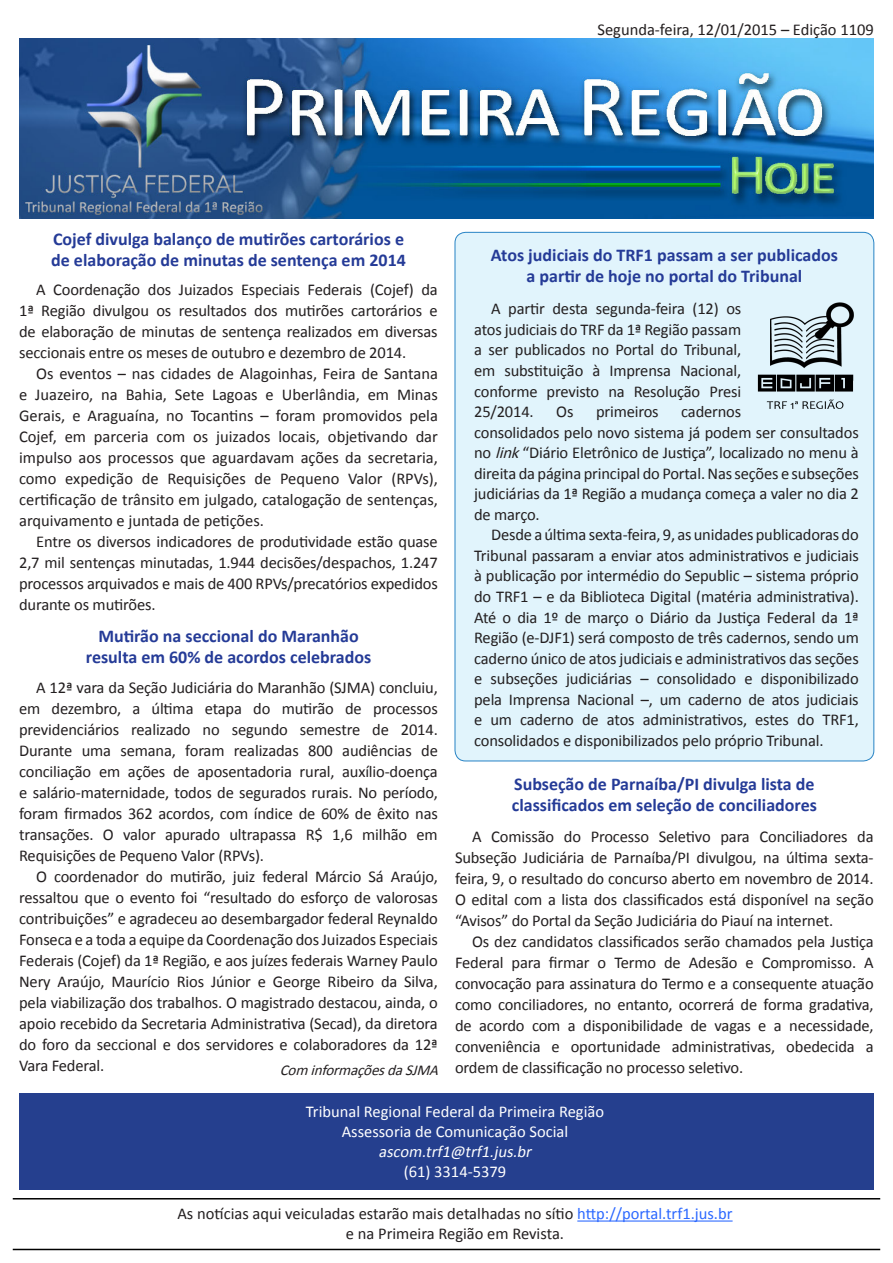
<style>
.page{position:relative;width:893px;height:1263px;background:#fff}
.page>*{position:absolute;margin:0;border:0;box-sizing:border-box;transform-origin:0 0}
.Texto{font:700 18px "Calibri";color:#253b97}
.Texto-2{font:16.5px/21px "Calibri";letter-spacing:-.01em;color:#231f20;text-align:justify}
.Texto-3{font:16.5px "Calibri";color:#fff}
.Texto-4{font:italic 16.5px "Calibri";color:#fff}
.Texto-5{font:italic 15px "Calibri";color:#231f20}
.s1{font-style:italic}
.s2{color:#2b68ff}
</style>
<div class="page">
<div style="left:19px;top:1093px;width:855px;height:97px;background:#253f8e"></div>
<img style="left:19px;top:39px;width:855px;height:179px">
<hr style="left:577px;top:1220px;width:156px;height:1px;background:#2b68ff">
<hr style="left:13px;top:1198px;width:867px;height:1px;background:#000">
<hr style="left:13px;top:1249px;width:867px;height:1px;background:#000">
<div style="left:455px;top:232px;width:419px;height:529px;background:#e1f4fc;border-radius:11px"></div>
<img style="left:757px;top:302px;width:97px;height:107px">
<p class="Texto-2" style="left:597px;top:18px;width:278px">Segunda-feira, 12/01/2015 – Edição 1109</p>
<p class="Texto" style="left:53px;top:227px;width:352px">Cojef divulga balanço de mutirões cartorários e</p>
<p class="Texto" style="left:51px;top:248px;width:356px">de elaboração de minutas de sentença em 2014</p>
<p class="Texto-2" style="left:19px;top:279px;width:420px;text-indent:17px">A Coordenação dos Juizados Especiais Federais (Cojef) da 1ª Região divulgou os resultados dos mutirões cartorários e de elaboração de minutas de sentença realizados em diversas seccionais entre os meses de outubro e dezembro de 2014.</p>
<p class="Texto-2" style="left:19px;top:363px;width:420px;text-indent:17px">Os eventos – nas cidades de Alagoinhas, Feira de Santana e Juazeiro, na Bahia, Sete Lagoas e Uberlândia, em Minas Gerais, e Araguaína, no Tocantins – foram promovidos pela Cojef, em parceria com os juizados locais, objetivando dar impulso aos processos que aguardavam ações da secretaria, como expedição de Requisições de Pequeno Valor (RPVs), certificação de trânsito em julgado, catalogação de sentenças, arquivamento e juntada de petições.</p>
<p class="Texto-2" style="left:19px;top:531px;width:420px;text-indent:17px">Entre os diversos indicadores de produtividade estão quase 2,7 mil sentenças minutadas, 1.944 decisões/despachos, 1.247 processos arquivados e mais de 400 RPVs/precatórios expedidos durante os mutirões.</p>
<p class="Texto" style="left:98px;top:625px;width:262px">Mutirão na seccional do Maranhão</p>
<p class="Texto" style="left:86px;top:646px;width:287px">resulta em 60% de acordos celebrados</p>
<p class="Texto-2" style="left:19px;top:676px;width:420px;text-indent:17px">A 12ª vara da Seção Judiciária do Maranhão (SJMA) concluiu, em dezembro, a última etapa do mutirão de processos previdenciários realizado no segundo semestre de 2014.<br>Durante uma semana, foram realizadas 800 audiências de conciliação em ações de aposentadoria rural, auxílio-doença e salário-maternidade, todos de segurados rurais. No período, foram firmados 362 acordos, com índice de 60% de êxito nas transações. O valor apurado ultrapassa R$ 1,6 milhão em Requisições de Pequeno Valor (RPVs).</p>
<p class="Texto-2" style="left:19px;top:865px;width:420px;text-indent:17px">O coordenador do mutirão, juiz federal Márcio Sá Araújo, ressaltou que o evento foi “resultado do esforço de valorosas contribuições” e agradeceu ao desembargador federal Reynaldo Fonseca e a toda a equipe da Coordenação dos Juizados Especiais Federais (Cojef) da 1ª Região, e aos juízes federais Warney Paulo Nery Araújo, Maurício Rios Júnior e George Ribeiro da Silva, pela viabilização dos trabalhos. O magistrado destacou, ainda, o apoio recebido da Secretaria Administrativa (Secad), da diretora do foro da seccional e dos servidores e colaboradores da 12ª Vara Federal.</p>
<p class="Texto-5" style="left:280px;top:1061px;width:164px">Com informaçõesdaSJMA</p>
<p class="Texto" style="left:491px;top:243px;width:348px">Atos judiciais do TRF1 passam a ser publicados</p>
<p class="Texto" style="left:526px;top:264px;width:277px">a partir de hoje no portal do Tribunal</p>
<p class="Texto-2" style="left:474px;top:298px;width:269px;line-height:20.5px;text-indent:17px">A partir desta segunda-feira (12) os atos judiciais do TRF da 1ª Região passam a ser publicados no Portal do Tribunal, em substituição à Imprensa Nacional, conforme previsto na Resolução Presi 25/2014.</p>
<p class="Texto-2" style="left:474px;top:400px;width:386px;line-height:20.5px;text-align:left;text-indent:207px">cadernos<br>consolidados pelo novo sistema já podem ser consultados no <span class="s1">link</span>“Diário Eletrônico de Justiça”, localizado no menu à direita da página principal do Portal. Nas seções e subseções judiciárias da 1ª Região a mudança começa a valer no dia 2 de março.</p>
<p class="Texto-2" style="left:474px;top:524px;width:386px;line-height:20.5px;text-indent:17px">Desde a última sexta-feira, 9, as unidades publicadoras do Tribunal passaram a enviar atos administrativos e judiciais à publicação por intermédio do Sepublic – sistema próprio do TRF1 – e da Biblioteca Digital (matéria administrativa).<br>Até o dia 1º de março o Diário da Justiça Federal da 1ª Região (e-DJF1) será composto de três cadernos, sendo um caderno único de atos judiciais e administrativos das seções e subseções judiciárias – consolidado e disponibilizado pela Imprensa Nacional –, um caderno de atos judiciais e um caderno de atos administrativos, estes do TRF1, consolidados e disponibilizados pelo próprio Tribunal.</p>
<p class="Texto-2" style="left:556px;top:400px;width:19px">Os</p>
<p class="Texto-2" style="left:596px;top:400px;width:64px">primeiros</p>
<p class="Texto" style="left:514px;top:773px;width:302px">Subseção de Parnaíba/PI divulga lista de</p>
<p class="Texto" style="left:512px;top:794px;width:307px">classificados em seleção de conciliadores</p>
<p class="Texto-2" style="left:455px;top:825px;width:420px;text-indent:17px">A Comissão do Processo Seletivo para Conciliadores da Subseção Judiciária de Parnaíba/PI divulgou, na última sexta&shy;feira, 9, o resultado do concurso aberto em novembro de 2014.<br>O edital com a lista dos classificados está disponível na seção “Avisos” do Portal da Seção Judiciária do Piauí na internet.</p>
<p class="Texto-2" style="left:455px;top:930px;width:420px;text-indent:17px">Os dez candidatos classificados serão chamados pela Justiça Federal para firmar o Termo de Adesão e Compromisso. A convocação para assinatura do Termo e a consequente atuação como conciliadores, no entanto, ocorrerá de forma gradativa, de acordo com a disponibilidade de vagas e a necessidade, conveniência e oportunidade administrativas, obedecida a ordem de classificação no processo seletivo.</p>
<p class="Texto-3" style="left:306px;top:1101px;width:300px">Tribunal Regional Federal da Primeira Região</p>
<p class="Texto-3" style="left:342px;top:1121px;width:228px">Assessoria de Comunicação Social</p>
<p class="Texto-4" style="left:379px;top:1141px;width:158px">ascom.trf1@trf1.jus.br</p>
<p class="Texto-3" style="left:404px;top:1161px;width:104px">(61) 3314-5379</p>
<p class="Texto-2" style="left:177px;top:1202px;width:557px">As notícias aqui veiculadas estarão mais detalhadas no sítio <span class="s2">http://portal.trf1.jus.br</span></p>
<p class="Texto-2" style="left:346px;top:1222px;width:220px">e na Primeira Região em Revista.</p>
</div>
